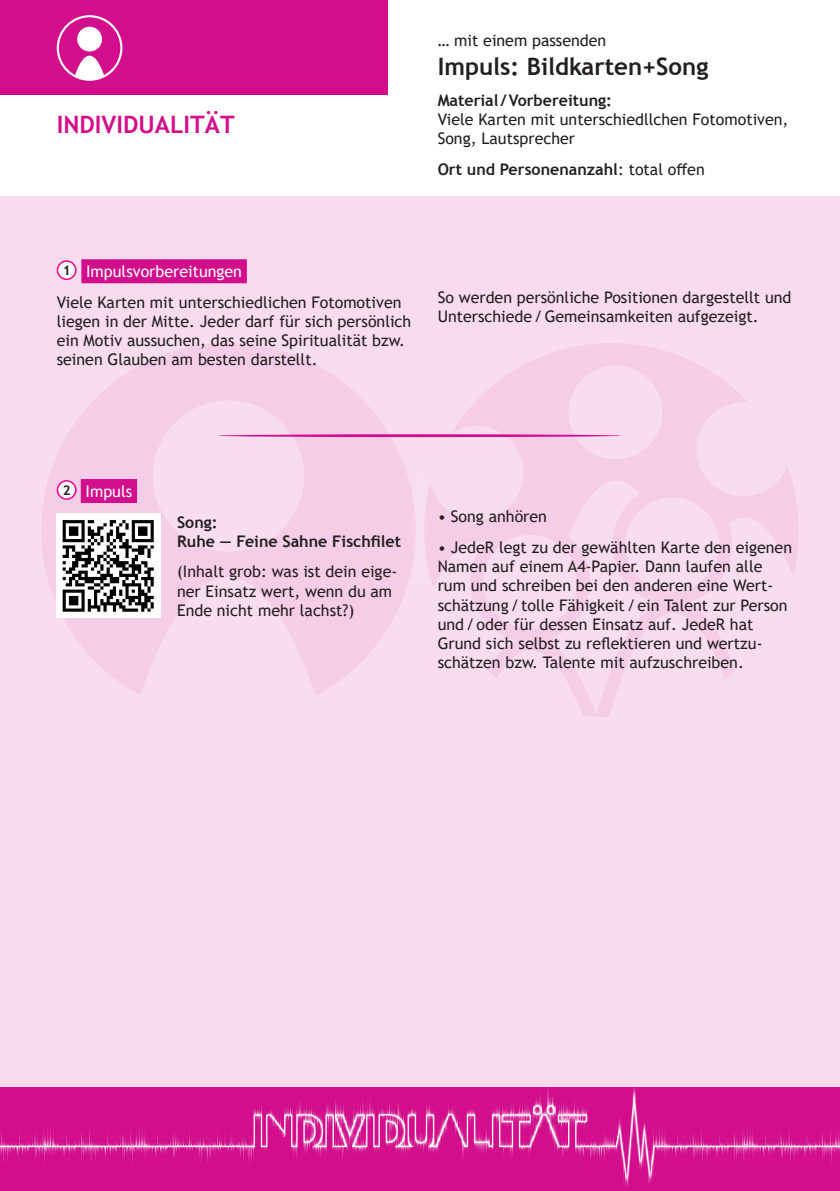
<style>
.page{position:relative;width:840px;height:1191px;background:#fff}
.page>*{position:absolute;margin:0;border:0;box-sizing:border-box;transform-origin:0 0}
.t1{font:700 24px "Trebuchet MS";color:#231f20}
.t2{font:700 24px "Trebuchet MS";color:#d20e8c}
.t3{font:16px/19.2px "Trebuchet MS";color:#231f20}
.t4{font:700 16px/19.2px "Trebuchet MS";color:#231f20}
.t5{font:16px "Trebuchet MS";color:#fff}
.s1{font-weight:400}
.s2{font-weight:700;font-size:13.6px}
.s3{color:#fff}
.s4{font-weight:700;font-size:13.6px;color:#231f20}
</style>
<div class="page">
<div style="left:0;top:0;width:839px;height:1191px;background:#f8dbed"></div>
<svg style="left:35px;top:336px;width:387px;height:388px;fill:#f5cde6"></svg>
<svg style="left:56px;top:556px;width:345px;height:160px"></svg>
<svg style="left:146px;top:393px;width:165px;height:165px"></svg>
<div style="left:139px;top:387px;width:179px;height:178px;border:14px solid #d20e8c;border-radius:50%"></div>
<div style="left:28px;top:330px;width:400px;height:400px;border:13px solid #fff;border-radius:50%"></div>
<svg style="left:417px;top:336px;width:387px;height:388px;fill:#f5cde6"></svg>
<svg style="left:561px;top:359px;width:107px;height:107px"></svg>
<div style="left:555px;top:352px;width:120px;height:120px;border:13px solid #d20e8c;border-radius:50%"></div>
<svg style="left:689px;top:396px;width:107px;height:106px"></svg>
<div style="left:683px;top:389px;width:119px;height:120px;border:13px solid #d20e8c;border-radius:50%"></div>
<svg style="left:417px;top:413px;width:385px;height:303px"></svg>
<svg style="left:618px;top:491px;width:107px;height:107px"></svg>
<div style="left:612px;top:484px;width:119px;height:120px;border:13px solid #d20e8c;border-radius:50%"></div>
<div style="left:411px;top:330px;width:400px;height:400px;border:13px solid #fff;border-radius:50%"></div>
<div style="left:0;top:0;width:839px;height:196px;background:#fff"></div>
<div style="left:0;top:0;width:387px;height:94px;background:#d20e8c"></div>
<img style="left:0;top:1087px;width:839px;height:104px">
<svg style="left:61px;top:55px;width:57px;height:25px"></svg>
<div style="left:76px;top:26px;width:27px;height:27px;background:#fff;border-radius:50%"></div>
<div style="left:75px;top:24px;width:29px;height:30px;border:2px solid #d20e8c;border-radius:50%"></div>
<div style="left:57px;top:15px;width:65px;height:66px;border:2px solid #fff;border-radius:50%"></div>
<div style="left:81px;top:259px;width:166px;height:24px;background:#d20e8c"></div>
<div style="left:57px;top:261px;width:19px;height:18px;background:#fff;border-radius:50%"></div>
<div style="left:57px;top:260px;width:19px;height:20px;border:2px solid #ed028c;border-radius:50%"></div>
<div style="left:81px;top:479px;width:56px;height:24px;background:#d20e8c"></div>
<div style="left:57px;top:481px;width:19px;height:18px;background:#fff;border-radius:50%"></div>
<div style="left:57px;top:480px;width:19px;height:20px;border:2px solid #ed028c;border-radius:50%"></div>
<img style="left:57px;top:514px;width:103px;height:103px">
<hr style="left:218px;top:434px;width:402px;height:3px;background:#d20e8c;border-radius:50%">
<h1 class="t2" style="left:57px;top:109px;width:179px">Individualität</h1>
<p class="t3" style="left:437px;top:31px;width:170px">… mit einem passenden</p>
<h1 class="t1" style="left:437px;top:52px;width:272px">Impuls: Bildkarten+Song</h1>
<p class="t4" style="left:437px;top:90px;width:176px">Material/Vorbereitung:</p>
<p class="t3" style="left:437px;top:109px;width:352px">Viele Karten mit unterschiedllchen Fotomotiven,<br>Song, Lautsprecher</p>
<p class="t4" style="left:437px;top:159px;width:268px">Ort und Personenanzahl<span class="s1">: total offen</span></p>
<p class="t3" style="left:57px;top:256px;width:346px;line-height:30.6px;text-indent:6px"><span class="s2">1</span> <span class="s3">Impulsvorbereitungen<br></span>Viele Karten mit unterschiedlichen Fotomotiven</p>
<p class="t3" style="left:57px;top:312px;width:356px">liegen in der Mitte. Jeder darf für sich persönlich ein Motiv aussuchen, das seine Spiritualität bzw. seinen Glauben am besten darstellt.</p>
<p class="t3" style="left:437px;top:287px;width:355px">So werden persönliche Positionen dargestellt und<br>Unterschiede/Gemeinsamkeiten aufgezeigt.</p>
<p class="t5" style="left:63px;top:481px;width:71px"><span class="s4">2</span> Impuls</p>
<p class="t4" style="left:177px;top:512px;width:225px">Song:<br>Ruhe — Feine Sahne Fischfilet</p>
<p class="t3" style="left:177px;top:562px;width:222px">(Inhalt grob: was ist dein eige&shy;ner Einsatz wert, wenn du am<br>Ende nicht mehr lachst?)</p>
<p class="t3" style="left:437px;top:507px;width:111px">• Song anhören</p>
<p class="t3" style="left:437px;top:537px;width:356px">• JedeR legt zu der gewählten Karte den eigenen Namen auf einem A4-Papier. Dann laufen alle rum und schreiben bei den anderen eine Wert&shy;schätzung/tolle Fähigkeit/ein Talent zur Person und/oder für dessen Einsatz auf. JedeR hat Grund sich selbst zu reflektieren und wertzu&shy;schätzen bzw. Talente mit aufzuschreiben.</p>
</div>
